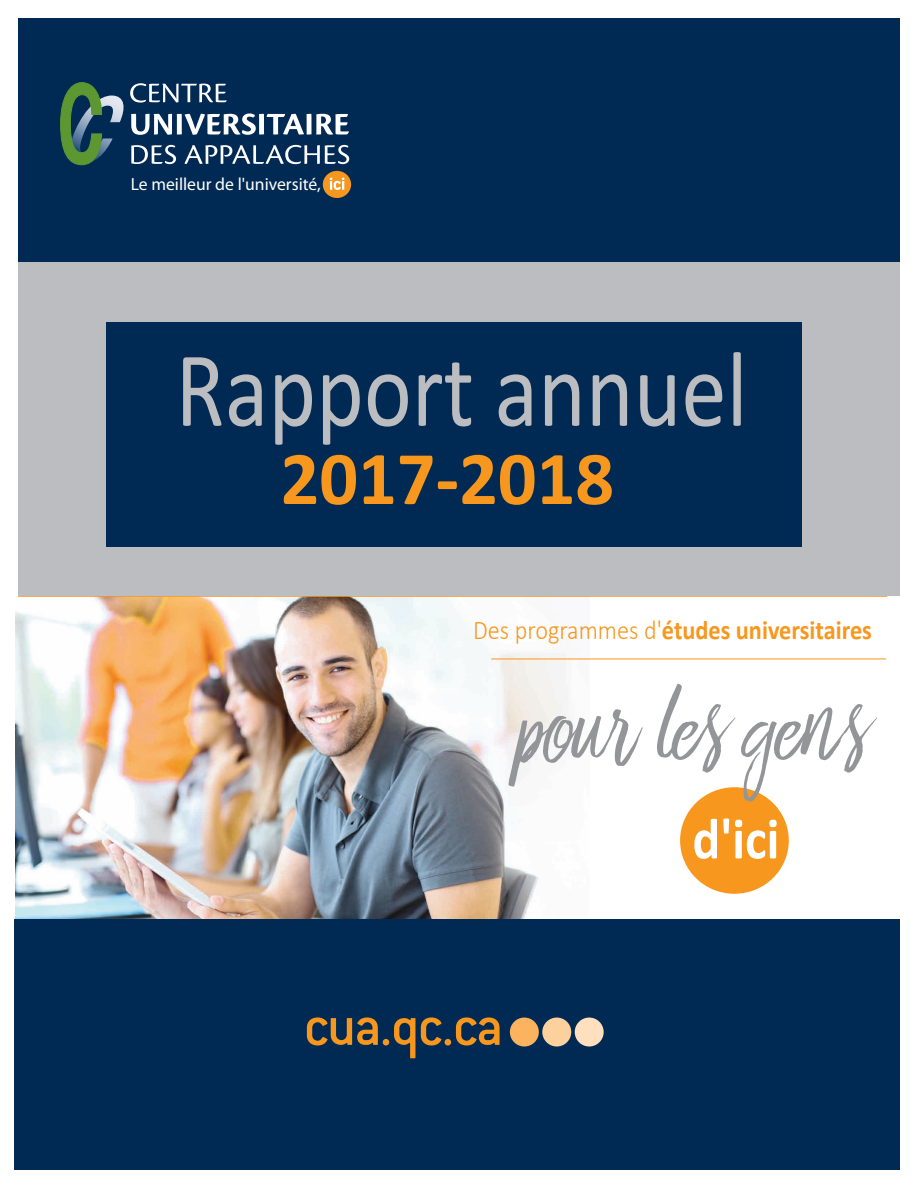
<style>
.page{position:relative;width:918px;height:1188px;background:#fff}
.page>*{position:absolute;margin:0;border:0;box-sizing:border-box;transform-origin:0 0}
.t1{font:108px "Calibri";color:#bcbdc0;scale:.84 1}
.t2{font:102.15px "Bringshoot";color:#939598;scale:.9 1}
.t3{font:700 76.5px "Calibri";color:#f7971d}
.t4{font:700 58.35px "Calibri";color:#fff;scale:.89 1}
.t5{font:700 27px "Calibri";color:#f7971d;scale:.9 1}
.t6{font:17.55px "Myriad Pro";color:#fff}
.s1{font-weight:300}
</style>
<div class="page">
<img style="left:16px;top:597px;width:574px;height:323px">
<div style="left:18px;top:260px;width:882px;height:336px;background:#bcbdc0"></div>
<hr style="left:18px;top:596px;width:869px;height:1px;background:#f7971d">
<div style="left:680px;top:787px;width:109px;height:107px;background:#f7971d;border-radius:50%"></div>
<hr style="left:491px;top:659px;width:395px;height:1px;background:#f7971d">
<div style="left:18px;top:18px;width:882px;height:243px;background:#002a54"></div>
<svg style="left:60px;top:82px;width:289px;height:84px"></svg>
<div style="left:323px;top:171px;width:28px;height:27px;background:#f7971d;border-radius:50%"></div>
<svg style="left:330px;top:178px;width:14px;height:12px"></svg>
<div style="left:14px;top:920px;width:886px;height:250px;background:#002a54"></div>
<div style="left:106px;top:322px;width:695px;height:225px;background:#002a54"></div>
<svg style="left:307px;top:1017px;width:108px;height:41px"></svg>
<svg style="left:421px;top:1017px;width:79px;height:28px"></svg>
<div style="left:510px;top:1018px;width:29px;height:29px;background:#fbb35f;border-radius:50%"></div>
<div style="left:542px;top:1018px;width:29px;height:29px;background:#fdd19e;border-radius:50%"></div>
<div style="left:575px;top:1018px;width:29px;height:29px;background:#fee0bf;border-radius:50%"></div>
<p class="t6" style="left:131px;top:173px;width:192px">Le meilleur de l'université,</p>
<p class="t1" style="left:175px;top:321px;width:682px">Rapport annuel</p>
<p class="t3" style="left:280px;top:430px;width:335px">2017-2018</p>
<p class="t5" style="left:473px;top:613px;width:445px"><span class="s1">Des programmes d'</span>études universitaires</p>
<p class="t2" style="left:520px;top:669px;width:393px">pour les gens</p>
<p class="t4" style="left:692px;top:802px;width:99px">d'ici</p>
</div>
